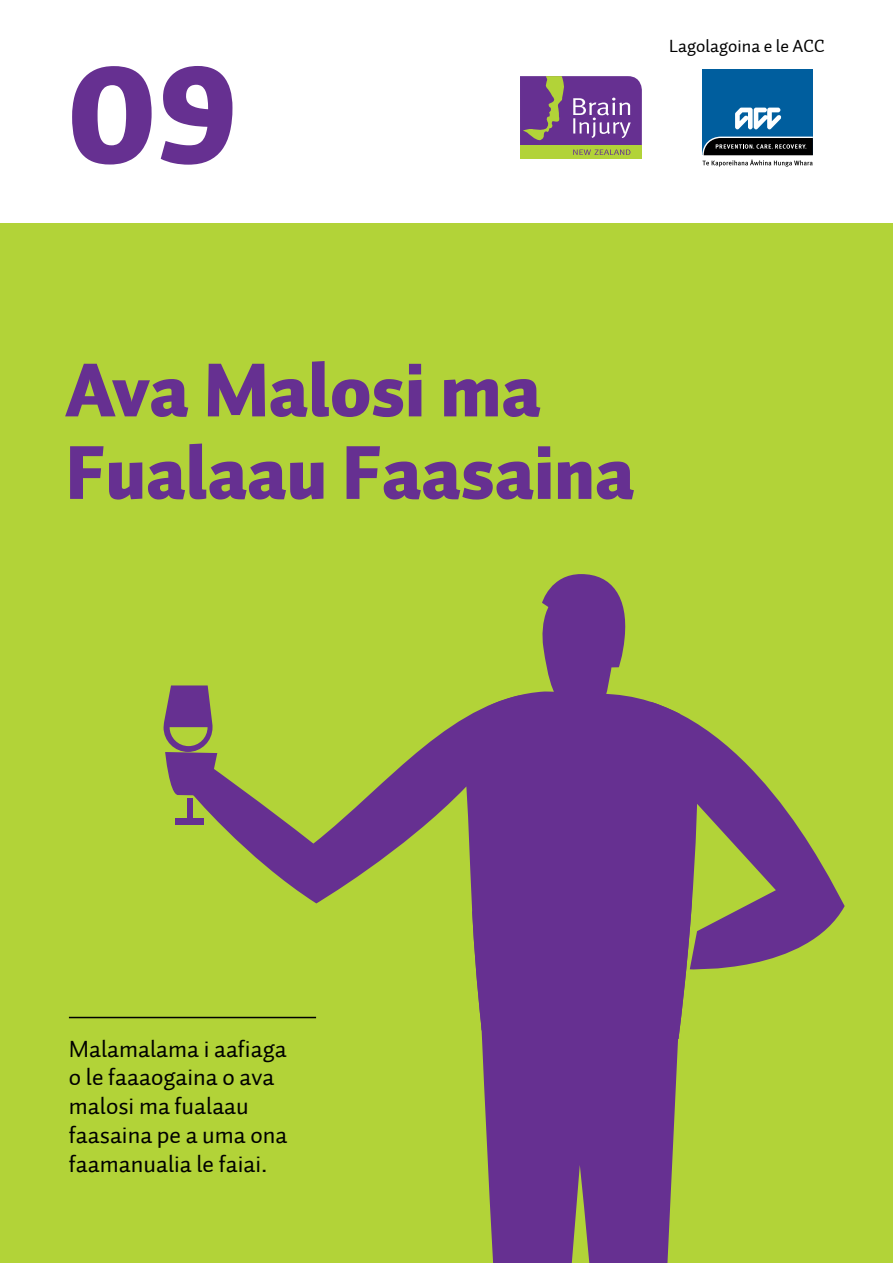
<style>
.page{position:relative;width:893px;height:1263px;background:#fff}
.page>*{position:absolute;margin:0;border:0;box-sizing:border-box;transform-origin:0 0}
.t1{font:136.2px "Auto 1 Black LF";color:#663091}
.t2{font:75px/82.5px "Auto 1 Black LF";color:#663091}
.t3{font:24px/28.8px "Auto 1 Regular LF";color:#000}
.t4{font:18px "Auto 1 Regular LF";color:#000}
</style>
<div class="page">
<div style="left:0;top:224px;width:893px;height:1039px;background:#b2d338"></div>
<svg style="left:520px;top:76px;width:122px;height:83px;background:#806183"></svg>
<div style="left:702px;top:70px;width:111px;height:85px;background:#005e9e"></div>
<svg style="left:735px;top:108px;width:46px;height:21px"></svg>
<svg style="left:702px;top:137px;width:111px;height:30px"></svg>
<hr style="left:69px;top:1017px;width:247px;height:1px;background:#000">
<div style="left:187px;top:798px;width:6px;height:21px;background:#663091"></div>
<div style="left:175px;top:818px;width:29px;height:6px;background:#663091"></div>
<svg style="left:482px;top:1048px;width:196px;height:215px;background:#6b3c8a"></svg>
<svg style="left:190px;top:691px;width:655px;height:328px"></svg>
<div style="left:472px;top:695px;width:220px;height:353px;background:#663091"></div>
<svg style="left:540px;top:574px;width:88px;height:137px"></svg>
<svg style="left:164px;top:685px;width:53px;height:110px"></svg>
<h1 class="t1" style="left:66px;top:26px;width:173px">09</h1>
<p class="t4" style="left:669px;top:35px;width:157px">Lagolagoina e le ACC</p>
<h2 class="t2" style="left:66px;top:352px;width:570px">Ava Malosi ma<br>Fualaau Faasaina</h2>
<p class="t3" style="left:69px;top:1034px;width:220px">Malamalama i aafiaga o le faaaogaina o ava malosi ma fualaau faasaina pe a uma ona faamanualia le faiai.</p>
</div>
